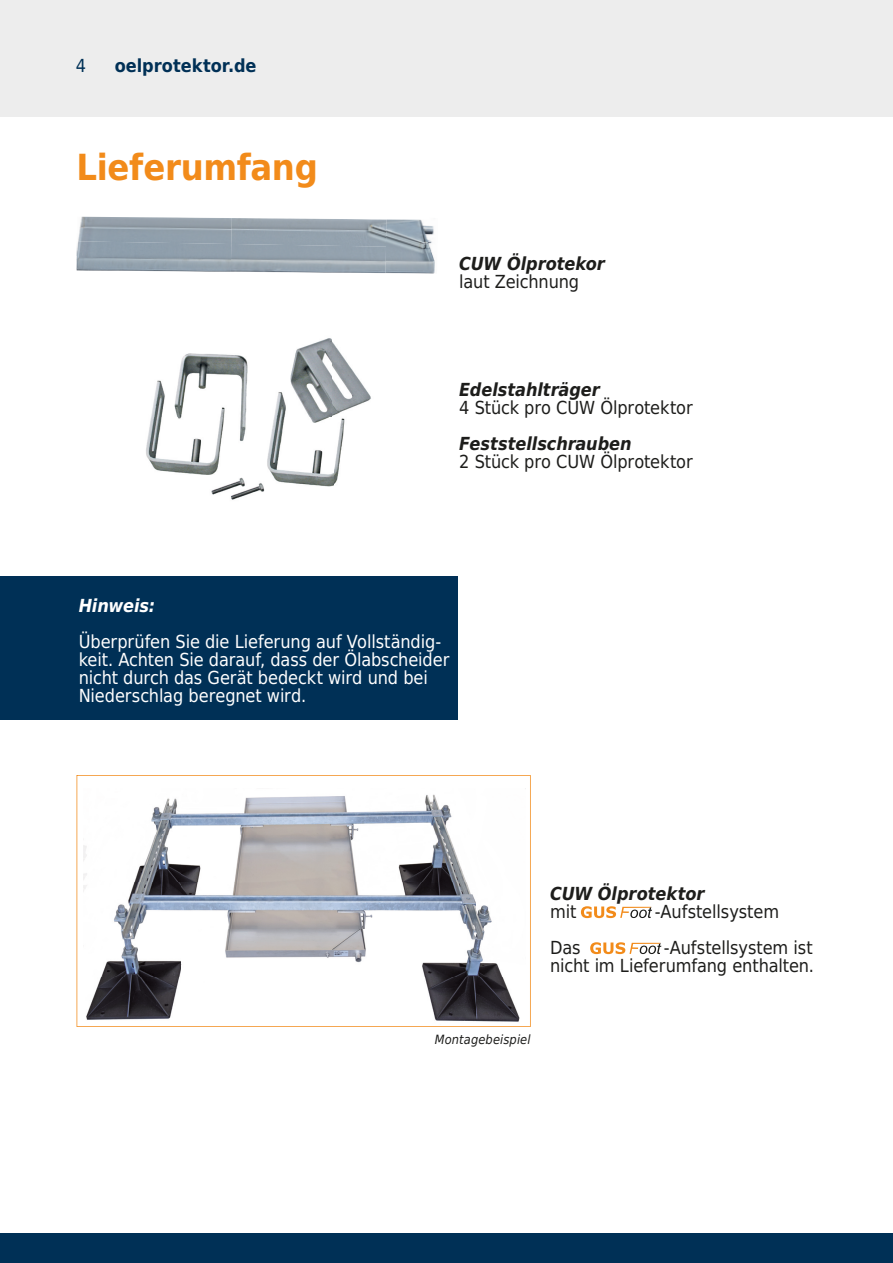
<style>
.page{position:relative;width:893px;height:1263px;background:#fff}
.page>*{position:absolute;margin:0;border:0;box-sizing:border-box;transform-origin:0 0}
.t1{font:700 36px "DejaVu Sans Condensed";letter-spacing:-.01em;color:#f28b1a}
.t2{font:18px/18px "DejaVu Sans Condensed";letter-spacing:-.005em;color:#fff}
.t3{font:18px/18px "DejaVu Sans Condensed";letter-spacing:-.005em;color:#1d1d1b;text-align:right}
.t4{font:italic 700 18px "DejaVu Sans Condensed";letter-spacing:-.005em;color:#1d1d1b}
.t5{font:700 18px "DejaVu Sans Condensed";letter-spacing:-.005em;color:#003056}
.t6{font:italic 700 18px "DejaVu Sans Condensed";letter-spacing:-.01em;color:#fff}
.t7{font:18px "DejaVu Sans Condensed";color:#003056}
.t8{font:italic 12.75px "DejaVu Sans Condensed";letter-spacing:.01em;color:#1d1d1b}
</style>
<div class="page">
<div style="left:0;top:0;width:893px;height:117px;background:#ededed"></div>
<div style="left:0;top:1233px;width:893px;height:30px;background:#003056"></div>
<img style="left:146px;top:338px;width:225px;height:162px">
<svg style="left:77px;top:775px;width:454px;height:252px"></svg>
<div style="left:0;top:577px;width:457px;height:143px;background:#003056"></div>
<svg style="left:581px;top:906px;width:71px;height:12px"></svg>
<svg style="left:590px;top:942px;width:71px;height:12px"></svg>
<img style="left:78px;top:220px;width:153px;height:21px">
<img style="left:231px;top:220px;width:154px;height:24px">
<img style="left:385px;top:220px;width:50px;height:50px">
<img style="left:76px;top:241px;width:155px;height:29px">
<svg style="left:81px;top:216px;width:340px;height:4px"></svg>
<svg style="left:76px;top:270px;width:359px;height:4px"></svg>
<p class="t7" style="left:76px;top:51px;width:12px">4</p>
<p class="t5" style="left:115px;top:51px;width:143px">oelprotektor.de</p>
<h1 class="t1" style="left:77px;top:138px;width:243px">Lieferumfang</h1>
<p class="t4" style="left:459px;top:250px;width:147px">CUW Ölprotekor</p>
<p class="t3" style="left:459px;top:272px;width:121px">laut Zeichnung</p>
<p class="t4" style="left:459px;top:376px;width:142px">Edelstahlträger</p>
<p class="t3" style="left:459px;top:398px;width:235px">4 Stück pro CUW Ölprotektor</p>
<p class="t4" style="left:459px;top:430px;width:174px">Feststellschrauben</p>
<p class="t3" style="left:459px;top:452px;width:235px">2 Stück pro CUW Ölprotektor</p>
<p class="t6" style="left:79px;top:592px;width:78px">Hinweis:</p>
<p class="t2" style="left:79px;top:632px;width:372px">Überprüfen Sie die Lieferung auf Vollständig&shy;keit. Achten Sie darauf, dass der Ölabscheider nicht durch das Gerät bedeckt wird und bei Niederschlag beregnet wird.</p>
<p class="t4" style="left:550px;top:880px;width:156px">CUW Ölprotektor</p>
<p class="t3" style="left:550px;top:902px;width:28px">mit</p>
<p class="t3" style="left:655px;top:902px;width:126px">-Aufstellsystem</p>
<p class="t3" style="left:550px;top:938px;width:32px">Das</p>
<p class="t3" style="left:550px;top:938px;width:265px">-Aufstellsystem ist<br>nicht im Lieferumfang enthalten.</p>
<p class="t8" style="left:435px;top:1030px;width:97px">Montagebeispiel</p>
</div>
